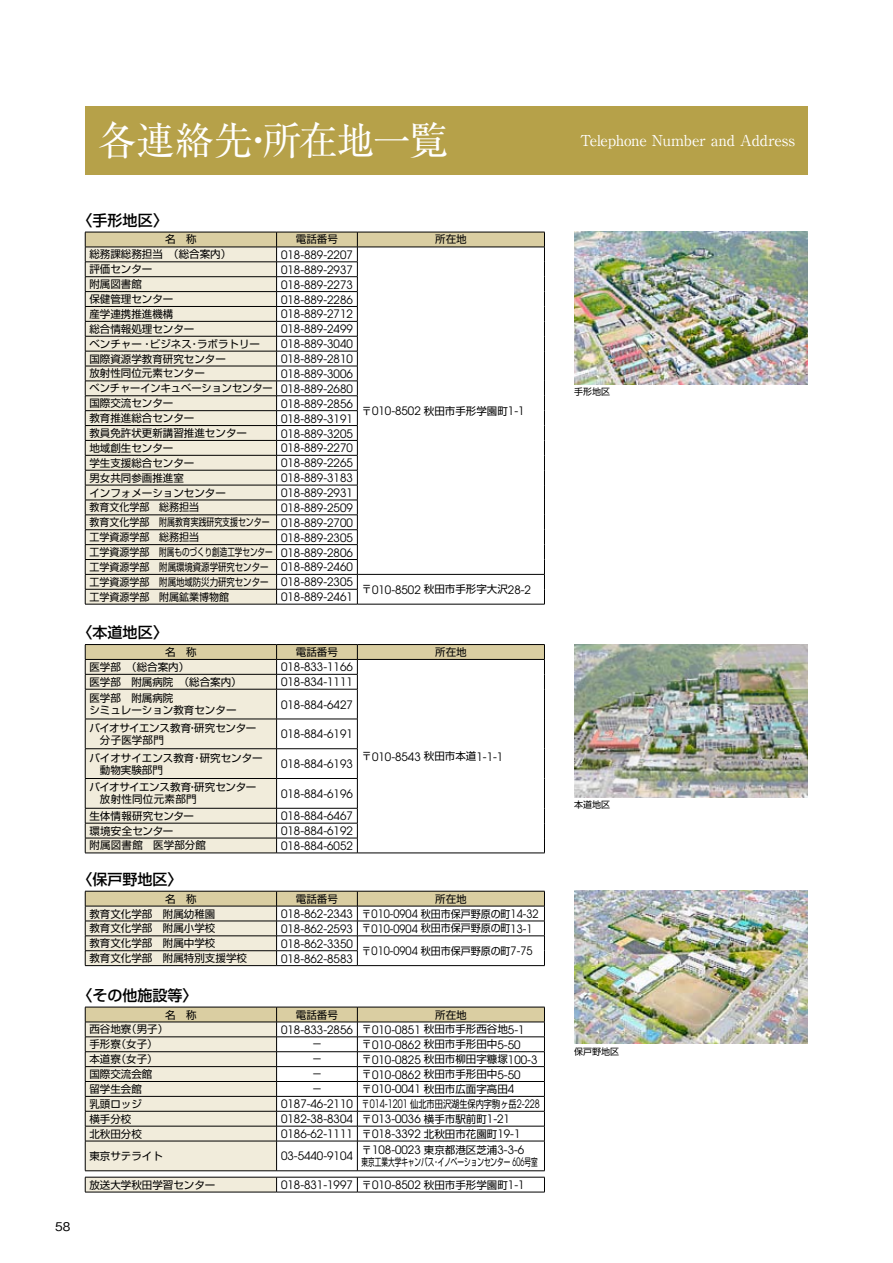
<style>
.page{position:relative;width:893px;height:1263px;background:#fff}
.page>*{position:absolute;margin:0;border:0;box-sizing:border-box;transform-origin:0 0}
.t1{font:39px "Ryumin Pro";letter-spacing:-.04em;color:#fff}
.t2{font:500 15px "Shin Go Pro";color:#000}
.t3{font:15px "Ryumin Pro";letter-spacing:-.025em;color:#fff}
.t4{font:500 12px "Gothic BBB Pro";color:#000}
.t5{font:11.55px "Avant Garde";color:#000}
.t6{font:11.55px "Avant Garde";color:#000;scale:.95 1}
.t7{font:10.5px/12px "Shin Go Pro";color:#000}
.t8{font:10.5px/14.9px "Shin Go Pro";color:#000;scale:.95 1}
.t9{font:10.5px "Shin Go Pro";color:#000;scale:.63 1}
.t10{font:10.5px "Shin Go Pro";letter-spacing:.02em;color:#000}
.t11{font:9px "Shin Go Pro";color:#000}
.s1{font-family:"Avant Garde";font-size:11.55px}
.s2{font-family:"Shin Go Pro";font-size:10.5px}
</style>
<div class="page">
<svg style="left:85px;top:232px;width:460px;height:372px"></svg>
<hr style="left:85px;top:604px;width:192px;height:1px;background:#000">
<hr style="left:277px;top:604px;width:80px;height:1px;background:#000">
<hr style="left:357px;top:604px;width:188px;height:1px;background:#000">
<svg style="left:85px;top:644px;width:460px;height:209px"></svg>
<hr style="left:85px;top:853px;width:192px;height:1px;background:#000">
<hr style="left:277px;top:853px;width:80px;height:1px;background:#000">
<hr style="left:357px;top:853px;width:188px;height:1px;background:#000">
<svg style="left:85px;top:1007px;width:460px;height:185px"></svg>
<hr style="left:85px;top:1192px;width:192px;height:1px;background:#000">
<hr style="left:277px;top:1192px;width:80px;height:1px;background:#000">
<hr style="left:357px;top:1192px;width:188px;height:1px;background:#000">
<svg style="left:85px;top:891px;width:460px;height:74px"></svg>
<hr style="left:85px;top:965px;width:192px;height:1px;background:#000">
<hr style="left:277px;top:965px;width:80px;height:1px;background:#000">
<hr style="left:357px;top:965px;width:188px;height:1px;background:#000">
<div style="left:85px;top:106px;width:723px;height:68px;background:#b6a149"></div>
<img style="left:574px;top:232px;width:234px;height:153px">
<img style="left:574px;top:644px;width:234px;height:153px">
<img style="left:574px;top:891px;width:234px;height:153px">
<h1 class="t1" style="left:98px;top:110px;width:352px">各連絡先・所在地一覧</h1>
<p class="t4" style="left:55px;top:1217px;width:17px">58</p>
<p class="t2" style="left:78px;top:208px;width:92px">〈手形地区〉</p>
<p class="t7" style="left:165px;top:232px;width:33px">名 称</p>
<p class="t7" style="left:296px;top:232px;width:43px">電話番号</p>
<p class="t7" style="left:435px;top:232px;width:33px">所在地</p>
<p class="t7" style="left:89px;top:247px;width:143px">総務課総務担当（総合案内）</p>
<p class="t5" style="left:281px;top:248px;width:73px">018-889-2207</p>
<p class="t7" style="left:89px;top:262px;width:64px">評価センター</p>
<p class="t5" style="left:281px;top:263px;width:73px">018-889-2937</p>
<p class="t7" style="left:89px;top:277px;width:54px">附属図書館</p>
<p class="t5" style="left:281px;top:278px;width:73px">018-889-2273</p>
<p class="t7" style="left:89px;top:292px;width:85px">保健管理センター</p>
<p class="t5" style="left:281px;top:292px;width:73px">018-889-2286</p>
<p class="t7" style="left:89px;top:307px;width:85px">産学連携推進機構</p>
<p class="t5" style="left:281px;top:307px;width:73px">018-889-2712</p>
<p class="t7" style="left:89px;top:321px;width:106px">総合情報処理センター</p>
<p class="t5" style="left:281px;top:322px;width:73px">018-889-2499</p>
<p class="t7" style="left:89px;top:336px;width:172px">ベンチャー・ビジネス・ラボラトリー</p>
<p class="t5" style="left:281px;top:337px;width:73px">018-889-3040</p>
<p class="t7" style="left:89px;top:351px;width:138px">国際資源学教育研究センター</p>
<p class="t5" style="left:281px;top:352px;width:73px">018-889-2810</p>
<p class="t7" style="left:89px;top:366px;width:117px">放射性同位元素センター</p>
<p class="t5" style="left:281px;top:367px;width:73px">018-889-3006</p>
<p class="t7" style="left:89px;top:380px;width:265px;line-height:14.9px">ベンチャーインキュベーションセンター <span class="s1">018-889-2680</span>国際交流センター</p>
<p class="t5" style="left:281px;top:397px;width:73px">018-889-2856</p>
<p class="t5" style="left:362px;top:404px;width:164px"><span class="s2">〒</span>010-8502 <span class="s2">秋田市手形学園町</span>1-1</p>
<p class="t7" style="left:89px;top:411px;width:106px">教育推進総合センター</p>
<p class="t5" style="left:281px;top:412px;width:73px">018-889-3191</p>
<p class="t7" style="left:89px;top:426px;width:159px">教員免許状更新講習推進センター</p>
<p class="t5" style="left:281px;top:426px;width:73px">018-889-3205</p>
<p class="t7" style="left:89px;top:441px;width:85px">地域創生センター</p>
<p class="t5" style="left:281px;top:441px;width:73px">018-889-2270</p>
<p class="t7" style="left:89px;top:455px;width:106px">学生支援総合センター</p>
<p class="t5" style="left:281px;top:456px;width:73px">018-889-2265</p>
<p class="t7" style="left:89px;top:470px;width:96px">男女共同参画推進室</p>
<p class="t5" style="left:281px;top:471px;width:73px">018-889-3183</p>
<p class="t7" style="left:89px;top:485px;width:138px">インフォメーションセンター</p>
<p class="t5" style="left:281px;top:486px;width:73px">018-889-2931</p>
<p class="t8" style="left:89px;top:499px;width:117px">教育文化学部 総務担当</p>
<p class="t5" style="left:281px;top:501px;width:73px">018-889-2509</p>
<p class="t8" style="left:89px;top:514px;width:279px">教育文化学部 附属教育実践研究支援センター <span class="s1">018-889-2700</span>工学資源学部 総務担当</p>
<p class="t5" style="left:281px;top:531px;width:73px">018-889-2305</p>
<p class="t8" style="left:89px;top:543px;width:279px;text-align:justify">工学資源学部 附属ものづくり創造工学センター <span class="s1">018-889-2806</span>工学資源学部 附属環境資源学研究センター <span class="s1">018-889-2460</span>工学資源学部 附属地域防災力研究センター <span class="s1">018-889-2305</span></p>
<p class="t5" style="left:362px;top:583px;width:171px"><span class="s2">〒</span>010-8502 <span class="s2">秋田市手形字大沢</span>28-2</p>
<p class="t8" style="left:89px;top:588px;width:149px">工学資源学部 附属鉱業博物館</p>
<p class="t5" style="left:281px;top:590px;width:73px">018-889-2461</p>
<p class="t2" style="left:78px;top:620px;width:92px">〈本道地区〉</p>
<p class="t7" style="left:165px;top:645px;width:33px">名 称</p>
<p class="t7" style="left:296px;top:645px;width:43px">電話番号</p>
<p class="t7" style="left:435px;top:645px;width:33px">所在地</p>
<p class="t7" style="left:89px;top:660px;width:101px">医学部（総合案内）</p>
<p class="t5" style="left:281px;top:660px;width:73px">018-833-1166</p>
<p class="t7" style="left:89px;top:674px;width:154px">医学部 附属病院（総合案内）</p>
<p class="t5" style="left:281px;top:675px;width:73px">018-834-1111</p>
<p class="t7" style="left:89px;top:691px;width:148px">医学部 附属病院<br>シミュレーション教育センター</p>
<p class="t5" style="left:281px;top:697px;width:73px">018-884-6427</p>
<p class="t7" style="left:100px;top:720px;width:158px;text-indent:-11px">バイオサイエンス教育・研究センター分子医学部門</p>
<p class="t5" style="left:281px;top:727px;width:73px">018-884-6191</p>
<p class="t7" style="left:100px;top:750px;width:164px;text-indent:-10px">バイオサイエンス教育・研究センター動物実験部門</p>
<p class="t5" style="left:281px;top:757px;width:73px">018-884-6193</p>
<p class="t7" style="left:100px;top:780px;width:158px;text-indent:-11px">バイオサイエンス教育・研究センター放射性同位元素部門</p>
<p class="t5" style="left:281px;top:787px;width:73px">018-884-6196</p>
<p class="t7" style="left:89px;top:808px;width:106px">生体情報研究センター</p>
<p class="t5" style="left:281px;top:809px;width:73px">018-884-6467</p>
<p class="t10" style="left:89px;top:822px;width:85px">環境安全センター</p>
<p class="t5" style="left:281px;top:824px;width:73px">018-884-6192</p>
<p class="t10" style="left:89px;top:837px;width:118px">附属図書館 医学部分館</p>
<p class="t5" style="left:281px;top:839px;width:73px">018-884-6052</p>
<p class="t5" style="left:362px;top:750px;width:143px"><span class="s2">〒</span>010-8543 <span class="s2">秋田市本道</span>1-1-1</p>
<p class="t2" style="left:78px;top:867px;width:107px">〈保戸野地区〉</p>
<p class="t7" style="left:165px;top:891px;width:33px">名 称</p>
<p class="t7" style="left:296px;top:891px;width:43px">電話番号</p>
<p class="t7" style="left:435px;top:891px;width:33px">所在地</p>
<p class="t7" style="left:89px;top:906px;width:127px">教育文化学部 附属幼稚園</p>
<p class="t5" style="left:281px;top:907px;width:259px">018-862-2343 <span class="s2">〒</span>010-0904 <span class="s2">秋田市保戸野原の町</span>14-32</p>
<p class="t7" style="left:89px;top:921px;width:127px">教育文化学部 附属小学校</p>
<p class="t5" style="left:281px;top:922px;width:253px">018-862-2593 <span class="s2">〒</span>010-0904 <span class="s2">秋田市保戸野原の町</span>13-1</p>
<p class="t7" style="left:89px;top:936px;width:127px">教育文化学部 附属中学校</p>
<p class="t5" style="left:281px;top:937px;width:73px">018-862-3350</p>
<p class="t6" style="left:362px;top:944px;width:181px"><span class="s2">〒</span>010-0904 <span class="s2">秋田市保戸野原の町</span>7-75</p>
<p class="t7" style="left:89px;top:951px;width:159px">教育文化学部 附属特別支援学校</p>
<p class="t5" style="left:281px;top:952px;width:73px">018-862-8583</p>
<p class="t2" style="left:78px;top:983px;width:121px">〈その他施設等〉</p>
<p class="t7" style="left:165px;top:1007px;width:33px">名 称</p>
<p class="t7" style="left:296px;top:1007px;width:43px">電話番号</p>
<p class="t7" style="left:435px;top:1007px;width:33px">所在地</p>
<p class="t7" style="left:89px;top:1022px;width:80px">西谷地寮（男子）</p>
<p class="t5" style="left:281px;top:1023px;width:245px">018-833-2856 <span class="s2">〒</span>010-0851 <span class="s2">秋田市手形西谷地</span>5-1</p>
<p class="t7" style="left:89px;top:1037px;width:70px">手形寮（女子）</p>
<p class="t7" style="left:312px;top:1037px;width:12px">－</p>
<p class="t5" style="left:362px;top:1038px;width:160px"><span class="s2">〒</span>010-0862 <span class="s2">秋田市手形田中</span>5-50</p>
<p class="t7" style="left:89px;top:1052px;width:70px">本道寮（女子）</p>
<p class="t7" style="left:312px;top:1052px;width:12px">－</p>
<p class="t5" style="left:362px;top:1053px;width:177px"><span class="s2">〒</span>010-0825 <span class="s2">秋田市柳田字糠塚</span>100-3</p>
<p class="t7" style="left:89px;top:1067px;width:64px">国際交流会館</p>
<p class="t7" style="left:312px;top:1067px;width:12px">－</p>
<p class="t5" style="left:362px;top:1067px;width:160px"><span class="s2">〒</span>010-0862 <span class="s2">秋田市手形田中</span>5-50</p>
<p class="t7" style="left:89px;top:1082px;width:54px">留学生会館</p>
<p class="t7" style="left:312px;top:1082px;width:12px">－</p>
<p class="t7" style="left:362px;top:1082px;width:154px">〒<span class="s1">010-0041</span> 秋田市広面字高田<span class="s1">4</span></p>
<p class="t7" style="left:89px;top:1096px;width:54px">乳頭ロッジ</p>
<p class="t5" style="left:281px;top:1097px;width:260px">0187-46-2110 <span class="s2">〒</span>014-1201 <span class="s2">仙北市田沢湖生保内字駒ヶ岳</span>2-228</p>
<p class="t7" style="left:89px;top:1111px;width:43px">横手分校</p>
<p class="t5" style="left:281px;top:1112px;width:230px">0182-38-8304 <span class="s2">〒</span>013-0036 <span class="s2">横手市駅前町</span>1-21</p>
<p class="t7" style="left:89px;top:1126px;width:54px">北秋田分校</p>
<p class="t5" style="left:281px;top:1127px;width:241px">0186-62-1111 <span class="s2">〒</span>018-3392 <span class="s2">北秋田市花園町</span>19-1</p>
<p class="t7" style="left:89px;top:1149px;width:75px">東京サテライト</p>
<p class="t5" style="left:281px;top:1149px;width:73px">03-5440-9104</p>
<p class="t5" style="left:362px;top:1143px;width:164px"><span class="s2">〒</span>108-0023 <span class="s2">東京都港区芝浦</span>3-3-6</p>
<p class="t9" style="left:362px;top:1153px;width:281px">東京工業大学キャンパス・イノベーションセンター <span class="s1">606</span>号室</p>
<p class="t7" style="left:89px;top:1177px;width:127px">放送大学秋田学習センター</p>
<p class="t5" style="left:281px;top:1178px;width:245px">018-831-1997 <span class="s2">〒</span>010-8502 <span class="s2">秋田市手形学園町</span>1-1</p>
<p class="t3" style="left:580px;top:129px;width:216px">Telephone Number and Address</p>
<p class="t11" style="left:574px;top:384px;width:37px">手形地区</p>
<p class="t11" style="left:574px;top:797px;width:37px">本道地区</p>
<p class="t11" style="left:574px;top:1044px;width:46px">保戸野地区</p>
</div>
